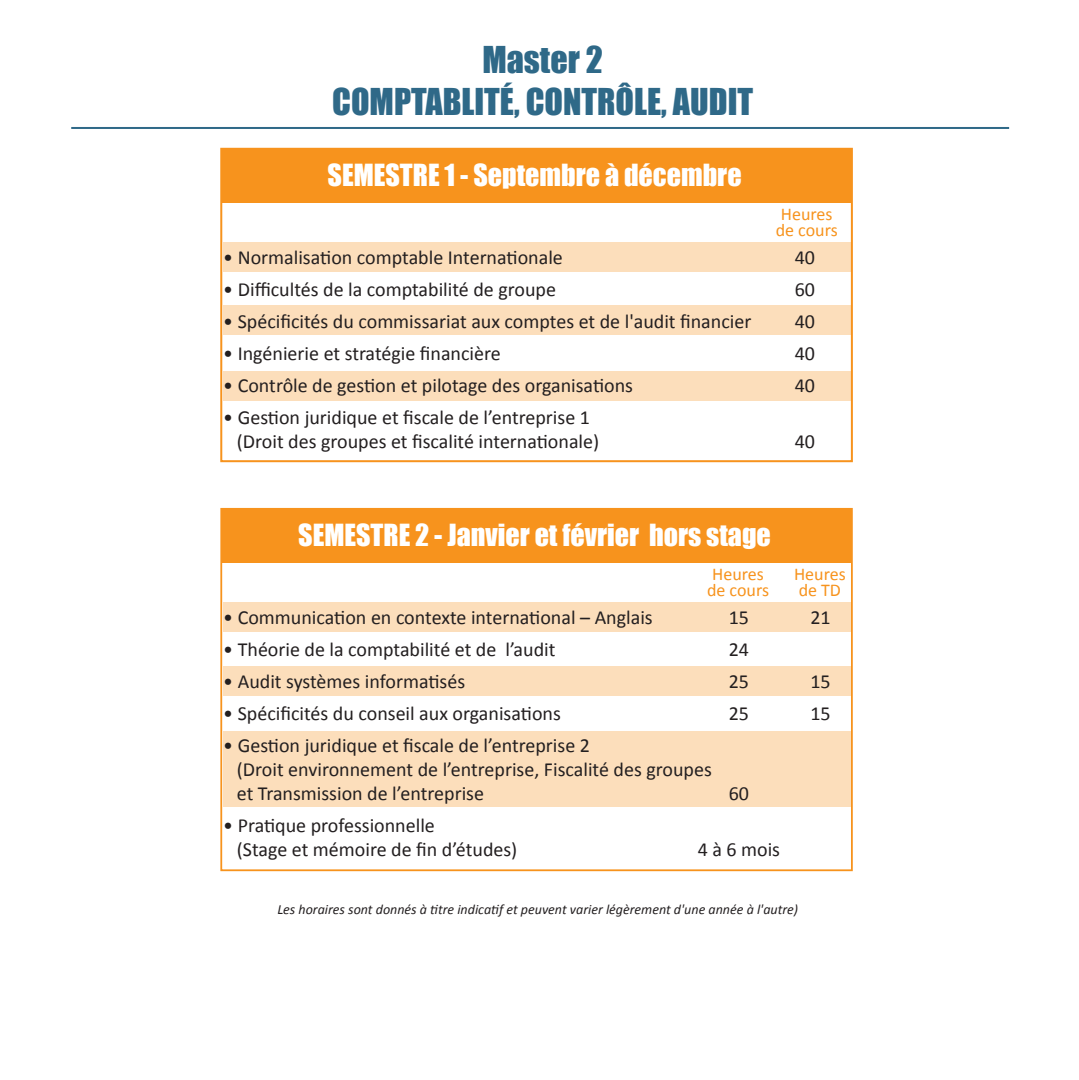
<style>
.page{position:relative;width:1079px;height:1080px;background:#fff}
.page>*{position:absolute;margin:0;border:0;box-sizing:border-box;transform-origin:0 0}
.t1{font:34px/42px "Impact";color:#2f6988;text-align:center}
.t2{font:28px "Impact";color:#fff}
.t3{font:20px/24px "Calibri";color:#231f20}
.t4{font:18px/16px "Calibri";color:#f7931d}
.t5{font:italic 14px "Calibri";color:#231f20}
</style>
<div class="page">
<div style="left:223px;top:243px;width:628px;height:29px;background:#fcdebb"></div>
<div style="left:223px;top:306px;width:628px;height:29px;background:#fcdebb"></div>
<div style="left:223px;top:371px;width:628px;height:30px;background:#fcdebb"></div>
<div style="left:221px;top:149px;width:630px;height:54px;background:#f7931d"></div>
<div style="left:220px;top:148px;width:632px;height:314px;border:2px solid #f7931d"></div>
<div style="left:223px;top:602px;width:628px;height:30px;background:#fcdebb"></div>
<div style="left:223px;top:666px;width:628px;height:29px;background:#fcdebb"></div>
<div style="left:223px;top:731px;width:628px;height:76px;background:#fcdebb"></div>
<div style="left:221px;top:509px;width:630px;height:54px;background:#f7931d"></div>
<div style="left:220px;top:508px;width:632px;height:363px;border:2px solid #f7931d"></div>
<hr style="left:71px;top:127px;width:938px;height:2px;background:#2f6988">
<h1 class="t1" style="left:332px;top:38px;width:422px">Master 2<br>COMPTABLITÉ, CONTRÔLE, AUDIT</h1>
<h2 class="t2" style="left:327px;top:153px;width:415px">SEMESTRE 1 - Septembre à décembre</h2>
<p class="t4" style="left:775px;top:206px;width:63px">Heures de cours</p>
<p class="t3" style="left:223px;top:246px;width:341px">• Normalisation comptable Internationale</p>
<p class="t3" style="left:794px;top:246px;width:22px">40</p>
<p class="t3" style="left:223px;top:278px;width:334px">• Difficultés de la comptabilité de groupe</p>
<p class="t3" style="left:794px;top:278px;width:22px">60</p>
<p class="t3" style="left:223px;top:310px;width:529px">• Spécificités du commissariat aux comptes et de l'audit financier</p>
<p class="t3" style="left:794px;top:310px;width:22px">40</p>
<p class="t3" style="left:223px;top:342px;width:279px">• Ingénierie et stratégie financière</p>
<p class="t3" style="left:794px;top:342px;width:22px">40</p>
<p class="t3" style="left:223px;top:374px;width:411px">• Contrôle de gestion et pilotage des organisations</p>
<p class="t3" style="left:794px;top:374px;width:22px">40</p>
<p class="t3" style="left:237px;top:406px;width:364px;text-indent:-14px">• Gestion juridique et fiscale de l’entreprise 1 (Droit des groupes et fiscalité internationale)</p>
<p class="t3" style="left:794px;top:430px;width:22px">40</p>
<h2 class="t2" style="left:298px;top:513px;width:474px">SEMESTRE 2 - Janvier et février hors stage</h2>
<p class="t4" style="left:707px;top:566px;width:63px">Heures de cours</p>
<p class="t4" style="left:794px;top:566px;width:53px">Heures de TD</p>
<p class="t3" style="left:223px;top:606px;width:431px">• Communication en contexte international – Anglais</p>
<p class="t3" style="left:728px;top:606px;width:22px">15</p>
<p class="t3" style="left:810px;top:606px;width:22px">21</p>
<p class="t3" style="left:223px;top:638px;width:333px">• Théorie de la comptabilité et de l’audit</p>
<p class="t3" style="left:728px;top:638px;width:22px">24</p>
<p class="t3" style="left:223px;top:670px;width:243px">• Audit systèmes informatisés</p>
<p class="t3" style="left:728px;top:670px;width:22px">25</p>
<p class="t3" style="left:810px;top:670px;width:22px">15</p>
<p class="t3" style="left:223px;top:702px;width:339px">• Spécificités du conseil aux organisations</p>
<p class="t3" style="left:728px;top:702px;width:22px">25</p>
<p class="t3" style="left:810px;top:702px;width:22px">15</p>
<p class="t3" style="left:237px;top:734px;width:476px;text-indent:-14px">• Gestion juridique et fiscale de l’entreprise 2<br>(Droit environnement de l’entreprise, Fiscalité des groupes et Transmission de l’entreprise</p>
<p class="t3" style="left:728px;top:782px;width:22px">60</p>
<p class="t3" style="left:237px;top:814px;width:282px;text-indent:-14px">• Pratique professionnelle<br>(Stage et mémoire de fin d’études)</p>
<p class="t3" style="left:697px;top:838px;width:84px">4 à 6 mois</p>
<p class="t5" style="left:277px;top:899px;width:522px">Les horaires sont donnés à titre indicatif et peuvent varier légèrement d'une année à l'autre)</p>
</div>
